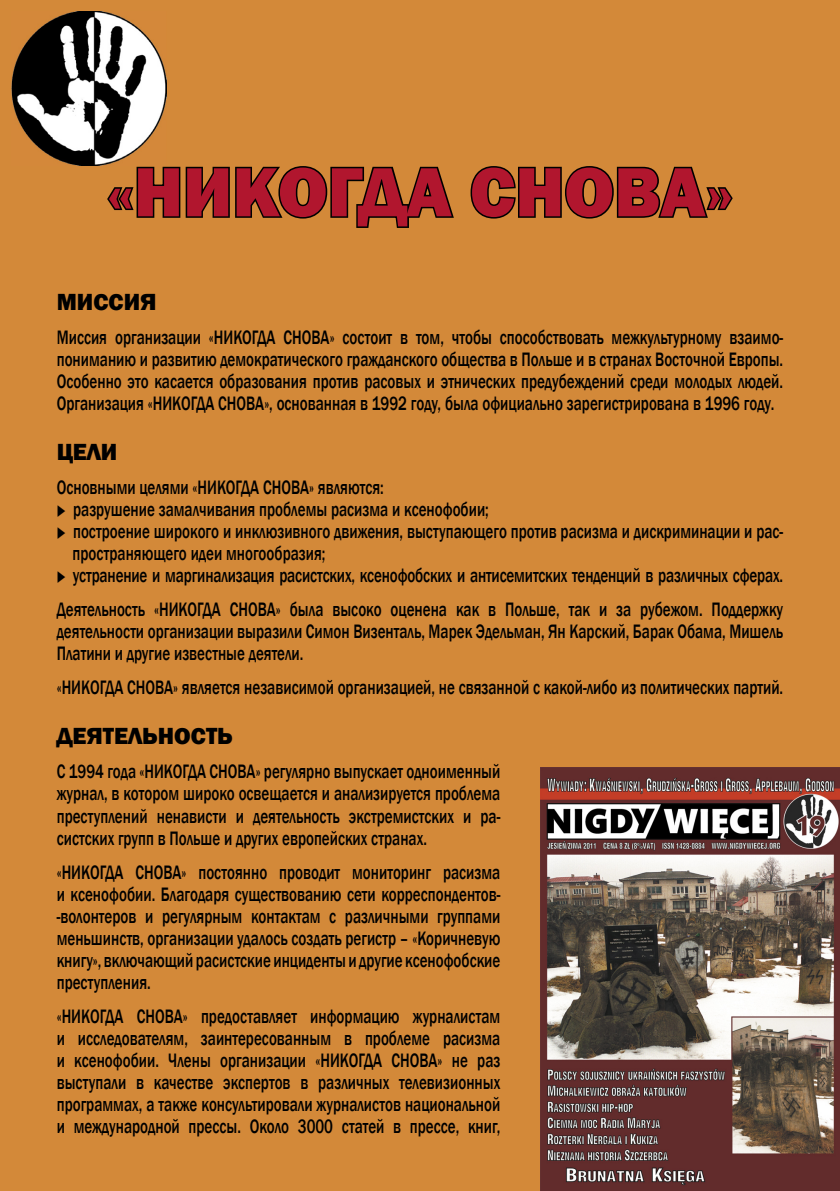
<style>
.page{position:relative;width:840px;height:1191px;background:#fff}
.page>*{position:absolute;margin:0;border:0;box-sizing:border-box;transform-origin:0 0}
.t1{font:800 72px "Franklin Gothic";color:#b1162e}
.t2{font:800 24px "Franklin Gothic";color:#000}
.t3{font:500 20px/22px "Franklin Gothic";color:#000;text-align:justify;scale:.75 1}
</style>
<div class="page">
<div style="left:0;top:0;width:839px;height:1191px;background:#d38939"></div>
<img style="left:11px;top:11px;width:155px;height:155px">
<img style="left:540px;top:767px;width:299px;height:423px">
<svg style="left:105px;top:164px;width:350px;height:65px;background:#a56b2c"></svg>
<svg style="left:469px;top:164px;width:265px;height:56px;background:#9c652a"></svg>
<h1 class="t1" style="left:107px;top:145px;width:627px">«НИКОГДА СНОВА»</h1>
<p class="t2" style="left:57px;top:287px;width:101px">МИССИЯ</p>
<p class="t3" style="left:57px;top:327px;width:969px">Миссия организации «НИКОГДА СНОВА» состоит в том, чтобы способствовать межкультурному взаимо&shy;пониманию и развитию демократического гражданского общества в Польше и в странах Восточной Европы.<br>Особенно это касается образования против расовых и этнических предубеждений среди молодых людей.<br>Организация «НИКОГДА СНОВА», основанная в 1992 году, была официально зарегистрирована в 1996 году.</p>
<p class="t2" style="left:57px;top:437px;width:62px">ЦЕЛИ</p>
<p class="t3" style="left:57px;top:477px;width:437px">Основными целями «НИКОГДА СНОВА» являются:</p>
<p class="t3" style="left:57px;top:499px;width:577px">◆ разрушение замалчивания проблемы расизма и ксенофобии;</p>
<p class="t3" style="left:73px;top:521px;width:948px;text-indent:-16px">◆ построение широкого и инклюзивного движения, выступающего против расизма и дискриминации и рас&shy;пространяющего идеи многообразия;</p>
<p class="t3" style="left:57px;top:559px;width:969px;line-height:34px">◆ устранение и маргинализация расистских, ксенофобских и антисемитских тенденций в различных сферах.<br>Деятельность «НИКОГДА СНОВА» была высоко оценена как в Польше, так и за рубежом. Поддержку</p>
<p class="t3" style="left:57px;top:621px;width:969px">деятельности организации выразили Симон Визенталь, Марек Эдельман, Ян Карский, Барак Обама, Мишель<br>Платини и другие известные деятели.</p>
<p class="t3" style="left:57px;top:677px;width:969px">«НИКОГДА СНОВА» является независимой организацией, не связанной с какой-либо из политических партий.</p>
<p class="t2" style="left:57px;top:721px;width:177px">ДЕЯТЕЛЬНОСТЬ</p>
<p class="t3" style="left:57px;top:761px;width:592px">С 1994 года «НИКОГДА СНОВА» регулярно выпускает одноименный журнал, в котором широко освещается и анализируется проблема преступлений ненависти и деятельность экстремистских и ра&shy;систских групп в Польше и других европейских странах.</p>
<p class="t3" style="left:57px;top:861px;width:592px">«НИКОГДА СНОВА» постоянно проводит мониторинг расизма и ксенофобии. Благодаря существованию сети корреспондентов--волонтеров и регулярным контактам с различными группами меньшинств, организации удалось создать регистр – «Коричневую книгу», включающий расистские инциденты и другие ксенофобские преступления.</p>
<p class="t3" style="left:57px;top:1005px;width:592px">«НИКОГДА СНОВА» предоставляет информацию журналистам и исследователям, заинтересованным в проблеме расизма и ксенофобии. Члены организации «НИКОГДА СНОВА» не раз выступали в качестве экспертов в различных телевизионных программах, а также консультировали журналистов национальной и международной прессы. Около 3000 статей в прессе, книг,</p>
</div>
